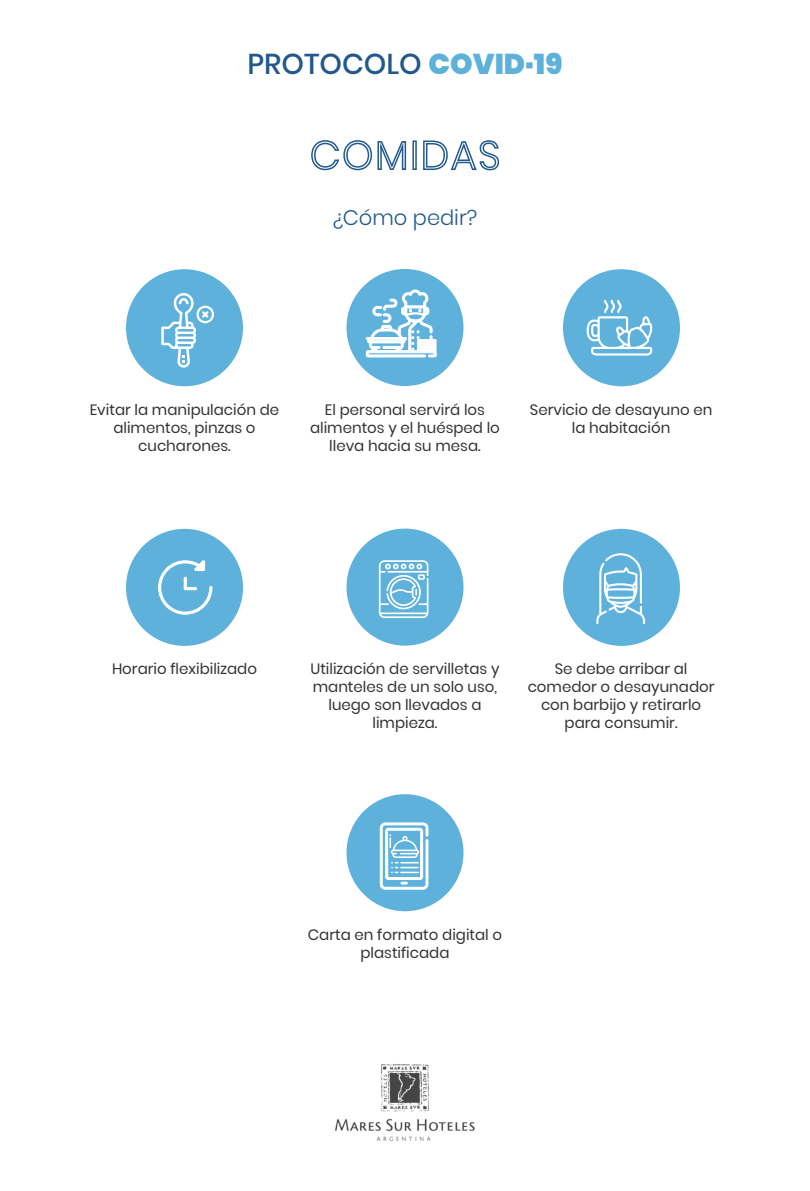
<style>
.page{position:relative;width:810px;height:1191px;background:#fff}
.page>*{position:absolute;margin:0;border:0;box-sizing:border-box;transform-origin:0 0}
.t1{font:500 28.65px "Poppins";color:#21598c}
.t2{font:300 21px "Poppins";color:#21598c}
.t3{font:15px/18px "Poppins";color:#333;text-align:center}
.s1{font-weight:900;color:#5db1da}
</style>
<div class="page">
<div style="left:346px;top:269px;width:118px;height:117px;background:#5db1da;border-radius:50%"></div>
<svg style="left:311px;top:140px;width:96px;height:31px"></svg>
<div style="left:412px;top:140px;width:5px;height:30px;border:2px solid #21598c"></div>
<svg style="left:423px;top:140px;width:77px;height:31px"></svg>
<div style="left:126px;top:269px;width:117px;height:117px;background:#5db1da;border-radius:50%"></div>
<div style="left:563px;top:269px;width:117px;height:117px;background:#5db1da;border-radius:50%"></div>
<div style="left:346px;top:528px;width:118px;height:117px;background:#5db1da;border-radius:50%"></div>
<div style="left:346px;top:794px;width:118px;height:117px;background:#5db1da;border-radius:50%"></div>
<div style="left:126px;top:529px;width:117px;height:117px;background:#5db1da;border-radius:50%"></div>
<div style="left:563px;top:529px;width:117px;height:117px;background:#5db1da;border-radius:50%"></div>
<img style="left:334px;top:1064px;width:141px;height:77px">
<svg style="left:379px;top:560px;width:49px;height:58px"></svg>
<svg style="left:596px;top:553px;width:49px;height:71px"></svg>
<svg style="left:587px;top:300px;width:65px;height:55px"></svg>
<svg style="left:158px;top:560px;width:55px;height:54px"></svg>
<svg style="left:380px;top:822px;width:48px;height:67px"></svg>
<svg style="left:161px;top:293px;width:53px;height:75px"></svg>
<svg style="left:366px;top:289px;width:71px;height:69px"></svg>
<h1 class="t1" style="left:247px;top:48px;width:317px">PROTOCOLO <span class="s1">COVID·19</span></h1>
<h2 class="t2" style="left:333px;top:206px;width:146px">¿Cómo pedir?</h2>
<p class="t3" style="left:90px;top:400px;width:191px">Evitar la manipulación de alimentos, pinzas o cucharones.</p>
<p class="t3" style="left:530px;top:400px;width:184px">Servicio de desayuno en la habitación</p>
<p class="t3" style="left:310px;top:400px;width:191px">El personal servirá los alimentos y el huésped lo lleva hacia su mesa.</p>
<p class="t3" style="left:310px;top:660px;width:191px">Utilización de servilletas y manteles de un solo uso, luego son llevados a limpieza.</p>
<p class="t3" style="left:112px;top:660px;width:146px">Horario flexibilizado</p>
<p class="t3" style="left:528px;top:660px;width:188px">Se debe arribar al comedor o desayunador con barbijo y retirarlo para consumir.</p>
<p class="t3" style="left:308px;top:925px;width:196px">Carta en formato digital o plastificada</p>
</div>
